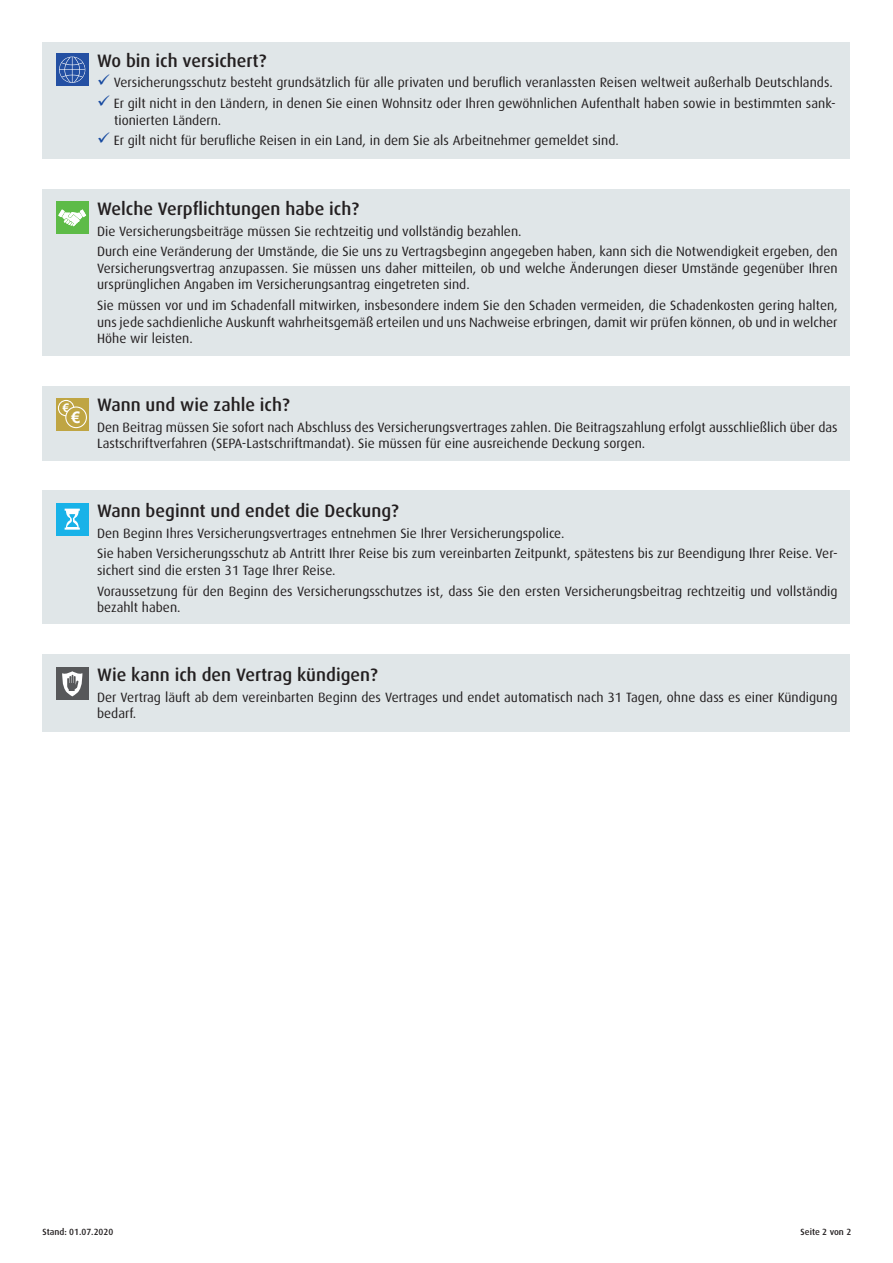
<style>
.page{position:relative;width:893px;height:1263px;background:#fff}
.page>*{position:absolute;margin:0;border:0;box-sizing:border-box;transform-origin:0 0}
.t1{font:500 18px "Dax Pro";color:#231f20}
.t2{font:700 15.9px "Arial";color:#fff}
.t3{font:13.5px/16.5px "Dax Pro";color:#231f20}
.t4{font:700 11.85px "Arial";color:#fff}
.t5{font:500 9px "Dax Pro";color:#231f20}
.s1{color:#174aa0}
</style>
<div class="page">
<div style="left:43px;top:43px;width:807px;height:116px;background:#e0e6e8"></div>
<div style="left:56px;top:53px;width:33px;height:33px;background:#2450a3"></div>
<div style="left:59px;top:57px;width:26px;height:26px;border:1px solid #fff;border-radius:50%"></div>
<svg style="left:60px;top:57px;width:25px;height:25px"></svg>
<div style="left:43px;top:189px;width:807px;height:167px;background:#e0e6e8"></div>
<div style="left:56px;top:201px;width:33px;height:33px;background:#5dbb47"></div>
<svg style="left:58px;top:209px;width:28px;height:17px"></svg>
<div style="left:43px;top:386px;width:807px;height:74px;background:#e0e6e8"></div>
<div style="left:56px;top:398px;width:33px;height:32px;background:#bfa543"></div>
<div style="left:58px;top:400px;width:16px;height:16px;border:1px solid #fff;border-radius:50%"></div>
<div style="left:66px;top:407px;width:20px;height:21px;background:#bfa543;border-radius:50%"></div>
<div style="left:65px;top:406px;width:22px;height:22px;border:1px solid #fff;border-radius:50%"></div>
<div style="left:43px;top:490px;width:807px;height:134px;background:#e0e6e8"></div>
<div style="left:56px;top:503px;width:33px;height:33px;background:#18b2e8"></div>
<svg style="left:64px;top:508px;width:16px;height:22px"></svg>
<div style="left:43px;top:654px;width:807px;height:77px;background:#e0e6e8"></div>
<div style="left:56px;top:667px;width:33px;height:33px;background:#57585a"></div>
<svg style="left:62px;top:671px;width:21px;height:25px"></svg>
<h1 class="t1" style="left:97px;top:49px;width:171px">Wo bin ich versichert?</h1>
<p class="t3" style="left:97px;top:74px;width:737px"><span class="s1">✓</span> Versicherungsschutz besteht grundsätzlich für alle privaten und beruflich veranlassten Reisen weltweit außerhalb Deutschlands.</p>
<p class="t3" style="left:114px;top:95px;width:723px;text-indent:-17px"><span class="s1">✓</span> Er gilt nicht in den Ländern, in denen Sie einen Wohnsitz oder Ihren gewöhnlichen Aufenthalt haben sowie in bestimmten sank&shy;tionierten Ländern.</p>
<p class="t3" style="left:97px;top:132px;width:523px"><span class="s1">✓</span> Er gilt nicht für berufliche Reisen in ein Land, in dem Sie als Arbeitnehmer gemeldet sind.</p>
<h1 class="t1" style="left:97px;top:197px;width:263px">Welche Verpflichtungen habe ich?</h1>
<p class="t3" style="left:97px;top:220px;width:742px;line-height:20.7px">Die Versicherungsbeiträge müssen Sie rechtzeitig und vollständig bezahlen.<br>Durch eine Veränderung der Umstände, die Sie uns zu Vertragsbeginn angegeben haben, kann sich die Notwendigkeit ergeben, den</p>
<p class="t3" style="left:97px;top:260px;width:742px">Versicherungsvertrag anzupassen. Sie müssen uns daher mitteilen, ob und welche Änderungen dieser Umstände gegenüber Ihren ursprünglichen Angaben im Versicherungsantrag eingetreten sind.</p>
<p class="t3" style="left:97px;top:297px;width:742px;text-align:justify">Sie müssen vor und im Schadenfall mitwirken, insbesondere indem Sie den Schaden vermeiden, die Schadenkosten gering halten, uns jede sachdienliche Auskunft wahrheitsgemäß erteilen und uns Nachweise erbringen, damit wir prüfen können, ob und in welcher Höhe wir leisten.</p>
<p class="t4" style="left:63px;top:400px;width:8px">€</p>
<p class="t2" style="left:72px;top:407px;width:10px">€</p>
<h1 class="t1" style="left:97px;top:393px;width:194px">Wann und wie zahle ich?</h1>
<p class="t3" style="left:97px;top:418px;width:742px">Den Beitrag müssen Sie sofort nach Abschluss des Versicherungsvertrages zahlen. Die Beitragszahlung erfolgt ausschließlich über das<br>Lastschriftverfahren (SEPA-Lastschriftmandat). Sie müssen für eine ausreichende Deckung sorgen.</p>
<h1 class="t1" style="left:97px;top:499px;width:303px">Wann beginnt und endet die Deckung?</h1>
<p class="t3" style="left:97px;top:522px;width:742px;line-height:20.7px">Den Beginn Ihres Versicherungsvertrages entnehmen Sie Ihrer Versicherungspolice.<br>Sie haben Versicherungsschutz ab Antritt Ihrer Reise bis zum vereinbarten Zeitpunkt, spätestens bis zur Beendigung Ihrer Reise. Ver-</p>
<p class="t3" style="left:97px;top:559px;width:742px;line-height:20.7px">sichert sind die ersten 31 Tage Ihrer Reise.<br>Voraussetzung für den Beginn des Versicherungsschutzes ist, dass Sie den ersten Versicherungsbeitrag rechtzeitig und vollständig</p>
<p class="t3" style="left:97px;top:599px;width:85px">bezahlt haben.</p>
<h1 class="t1" style="left:97px;top:663px;width:282px">Wie kann ich den Vertrag kündigen?</h1>
<p class="t3" style="left:97px;top:688px;width:742px">Der Vertrag läuft ab dem vereinbarten Beginn des Vertrages und endet automatisch nach 31 Tagen, ohne dass es einer Kündigung bedarf.</p>
<p class="t5" style="left:43px;top:1226px;width:72px">Stand: 01.07.2020</p>
<p class="t5" style="left:801px;top:1226px;width:52px">Seite 2 von 2</p>
</div>
